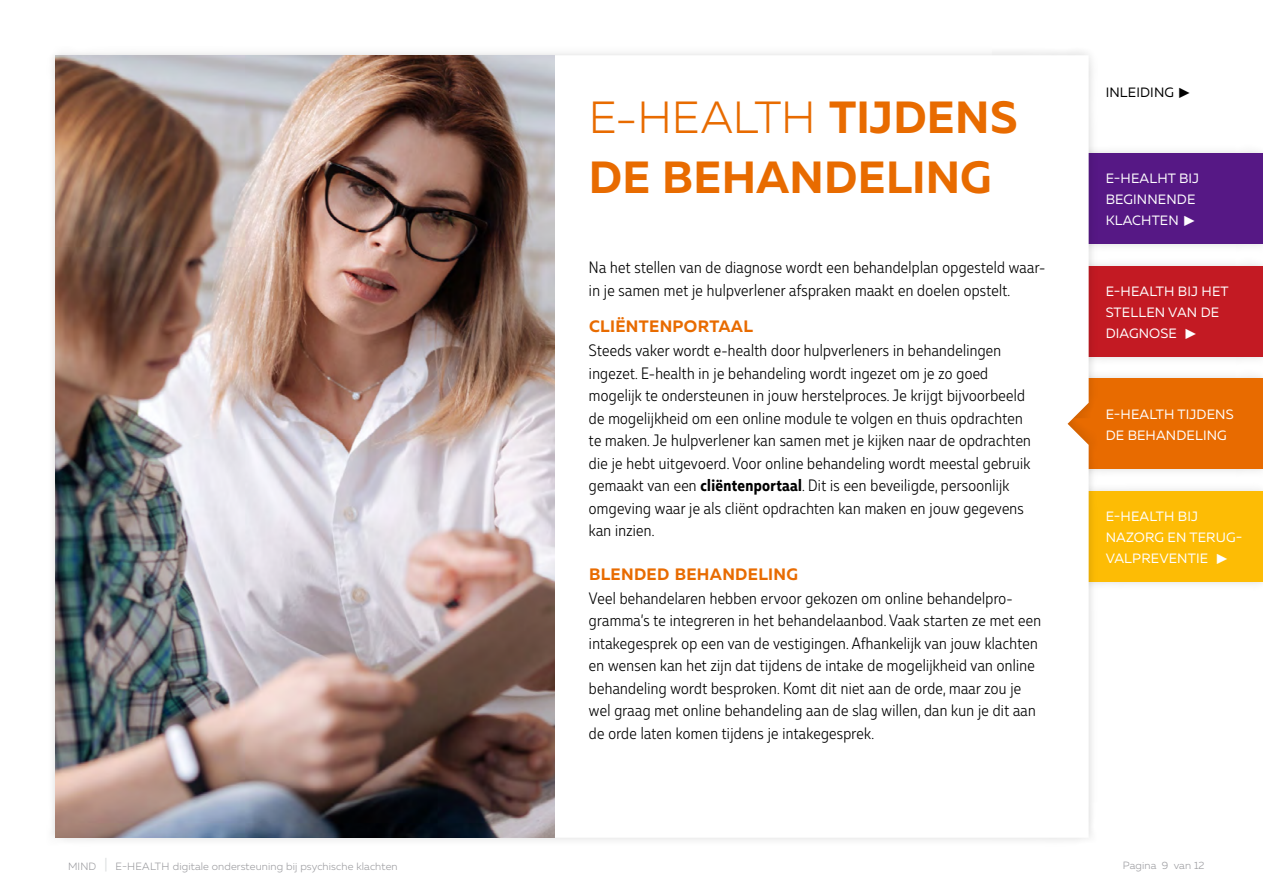
<style>
.page{position:relative;width:1263px;height:893px;background:#fff}
.page>*{position:absolute;margin:0;border:0;box-sizing:border-box;transform-origin:0 0}
.t1{font:700 45px/60px "Muller";letter-spacing:.005em;color:#e86b00}
.t2{font:300 16.5px/22.5px "Muller Narrow";letter-spacing:.02em;color:#000}
.t3{font:700 16.5px "Muller";letter-spacing:.02em;color:#e86b00}
.t4{font:13.5px/21px "Muller";letter-spacing:.01em;color:#fff}
.t5{font:13.5px "Muller";letter-spacing:.01em;color:#000}
.t6{font:300 10.5px "Muller";letter-spacing:.01em;color:#98989c}
.s1{font-weight:300}
.s2{font-weight:700}
.s3{font-size:15px;color:#d8dbdc}
</style>
<div class="page">
<div style="left:1075px;top:482px;width:188px;height:109px;background:#faf9f9"></div>
<div style="left:1084px;top:491px;width:179px;height:90px;background:#fdbc05"></div>
<div style="left:1058px;top:370px;width:205px;height:108px;background:#000;opacity:.15"></div>
<div style="left:1067px;top:379px;width:196px;height:90px;background:#e86b00"></div>
<div style="left:1058px;top:257px;width:205px;height:109px;background:#f9f9f9"></div>
<div style="left:1067px;top:266px;width:196px;height:90px;background:#c31a23"></div>
<div style="left:1058px;top:145px;width:205px;height:108px;background:#000;opacity:.15"></div>
<div style="left:1067px;top:154px;width:196px;height:90px;background:#561885"></div>
<div style="left:46px;top:46px;width:1052px;height:801px;background:#000;opacity:.15"></div>
<svg style="left:555px;top:55px;width:534px;height:783px"></svg>
<img style="left:55px;top:55px;width:500px;height:783px">
<h1 class="t1" style="left:589px;top:87px;width:430px"><span class="s1">E-HEALTH</span> TIJDENS<br>DE BEHANDELING</h1>
<p class="t2" style="left:589px;top:256px;width:458px">Na het stellen van de diagnose wordt een behandelplan opgesteld waar&shy;in je samen met je hulpverlener afspraken maakt en doelen opstelt.</p>
<p class="t3" style="left:589px;top:316px;width:165px">CLIËNTENPORTAAL</p>
<p class="t2" style="left:589px;top:339px;width:443px">Steeds vaker wordt e-health door hulpverleners in behandelingen ingezet. E-health in je behandeling wordt ingezet om je zo goed mogelijk te ondersteunen in jouw herstelproces. Je krijgt bijvoorbeeld de mogelijkheid om een online module te volgen en thuis opdrachten te maken. Je hulpverlener kan samen met je kijken naar de opdrachten die je hebt uitgevoerd. Voor online behandeling wordt meestal gebruik gemaakt van een <span class="s2">cliëntenportaal</span>. Dit is een beveiligde, persoonlijk omgeving waar je als cliënt opdrachten kan maken en jouw gegevens kan inzien.</p>
<p class="t3" style="left:589px;top:564px;width:211px">BLENDED BEHANDELING</p>
<p class="t2" style="left:589px;top:587px;width:454px">Veel behandelaren hebben ervoor gekozen om online behandelpro&shy;gramma’s te integreren in het behandelaanbod. Vaak starten ze met een intakegesprek op een van de vestigingen. Afhankelijk van jouw klachten en wensen kan het zijn dat tijdens de intake de mogelijkheid van online behandeling wordt besproken. Komt dit niet aan de orde, maar zou je wel graag met online behandeling aan de slag willen, dan kun je dit aan de orde laten komen tijdens je intakegesprek.</p>
<p class="t5" style="left:1106px;top:84px;width:87px">INLEIDING ✓</p>
<p class="t4" style="left:1106px;top:168px;width:95px">E-HEALHT BIJ<br>BEGINNENDE<br>KLACHTEN ✓</p>
<p class="t4" style="left:1106px;top:280px;width:124px">E-HEALTH BIJ HET<br>STELLEN VAN DE<br>DIAGNOSE ✓</p>
<p class="t4" style="left:1106px;top:403px;width:129px">E-HEALTH TIJDENS<br>DE BEHANDELING</p>
<p class="t4" style="left:1106px;top:505px;width:138px">E-HEALTH BIJ<br>NAZORG EN TERUG-<br>VALPREVENTIE ✓</p>
<p class="t6" style="left:68px;top:860px;width:331px">MIND <span class="s3">|</span> E-HEALTH digitale ondersteuning bij psychische klachten</p>
<p class="t6" style="left:1123px;top:859px;width:83px">Pagina 9 van 12</p>
</div>
